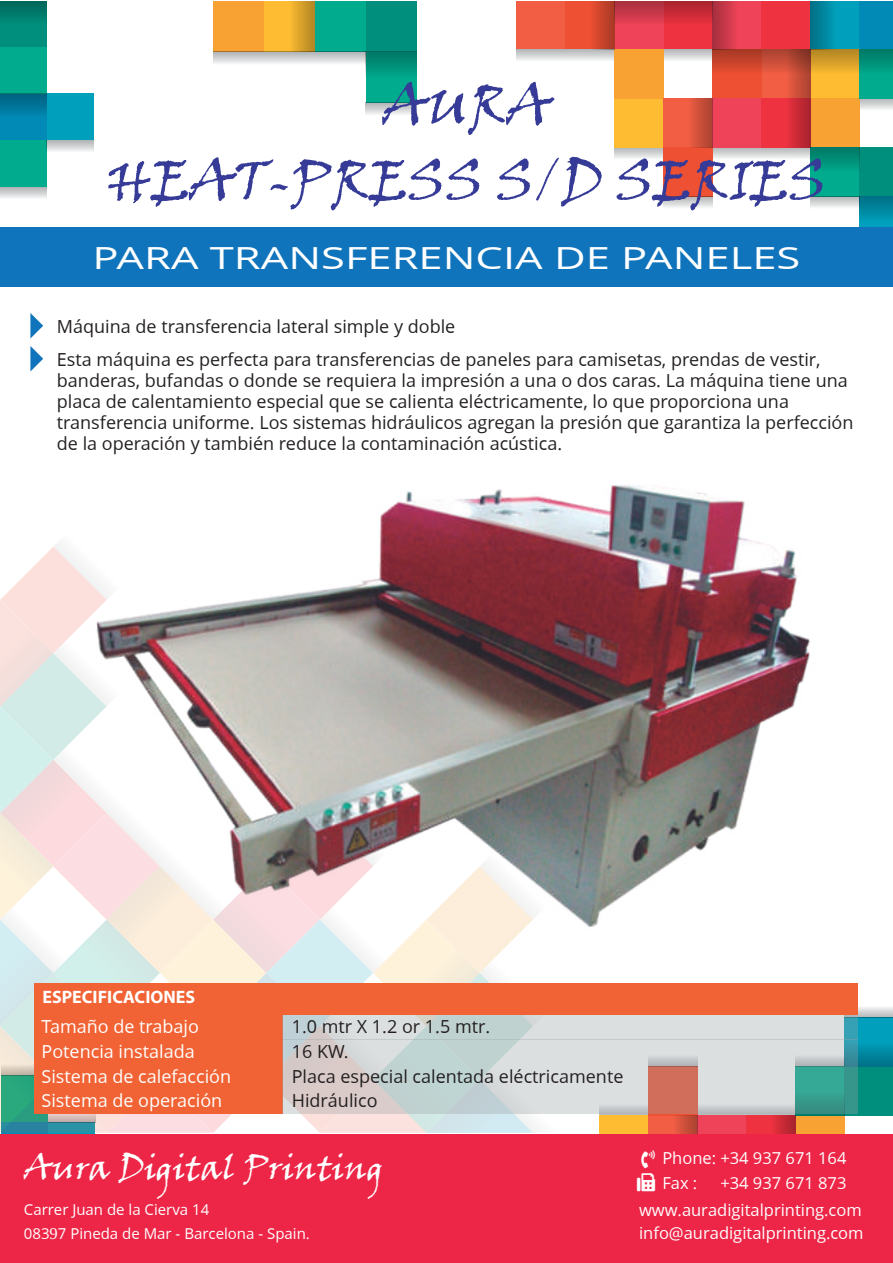
<style>
.page{position:relative;width:893px;height:1263px;background:#fff}
.page>*{position:absolute;margin:0;border:0;box-sizing:border-box;transform-origin:0 0}
.t1{font:55.5px/75.4px "Viner Hand ITC";color:#363b97;text-align:center}
.t2{font:34.2px "Viner Hand ITC";color:#fff}
.t3{font:30.45px "Open Sans";color:#fff;scale:1.43 1}
.t4{font:18px/21px "Open Sans";color:#231f20}
.t5{font:18px "Open Sans";color:#fff}
.t6{font:700 18px "Myriad Pro";color:#fff}
.t7{font:16.5px/25px "Open Sans";color:#fff}
.t8{font:15px/24px "Open Sans";color:#fff}
</style>
<div class="page">
<svg style="left:614px;top:147px;width:197px;height:12px;background:#d5cbc9"></svg>
<svg style="left:860px;top:98px;width:33px;height:11px"></svg>
<svg style="left:516px;top:49px;width:196px;height:12px;background:#d1d2d3"></svg>
<div style="left:663px;top:2px;width:49px;height:47px;background:#ee3240"></div>
<div style="left:614px;top:2px;width:49px;height:47px;background:#ee4358"></div>
<div style="left:811px;top:49px;width:49px;height:49px;background:#fdbc32"></div>
<div style="left:811px;top:98px;width:49px;height:49px;background:#f9a234"></div>
<div style="left:614px;top:98px;width:49px;height:49px;background:#fdbc32"></div>
<div style="left:614px;top:49px;width:49px;height:49px;background:#f9a234"></div>
<div style="left:516px;top:2px;width:49px;height:47px;background:#f15e44"></div>
<div style="left:565px;top:2px;width:49px;height:47px;background:#ee5033"></div>
<div style="left:762px;top:49px;width:49px;height:49px;background:#f15e44"></div>
<div style="left:712px;top:49px;width:50px;height:49px;background:#ee5033"></div>
<div style="left:663px;top:98px;width:49px;height:49px;background:#f15e44"></div>
<div style="left:663px;top:147px;width:49px;height:49px;background:#ee5033"></div>
<div style="left:712px;top:98px;width:50px;height:49px;background:#ee4358"></div>
<div style="left:762px;top:98px;width:49px;height:49px;background:#ee3240"></div>
<div style="left:712px;top:2px;width:50px;height:47px;background:#ee4358"></div>
<div style="left:762px;top:2px;width:49px;height:47px;background:#ee3240"></div>
<div style="left:811px;top:2px;width:49px;height:47px;background:#009fbb"></div>
<div style="left:860px;top:2px;width:33px;height:47px;background:#008ab5"></div>
<div style="left:811px;top:147px;width:49px;height:49px;background:#00ab8e"></div>
<div style="left:860px;top:147px;width:33px;height:49px;background:#008f7c"></div>
<div style="left:860px;top:49px;width:33px;height:49px;background:#00ab8e"></div>
<div style="left:860px;top:196px;width:33px;height:49px;background:#009fbb"></div>
<svg style="left:860px;top:196px;width:33px;height:21px"></svg>
<svg style="left:663px;top:196px;width:49px;height:11px"></svg>
<svg style="left:811px;top:196px;width:49px;height:12px"></svg>
<div style="left:811px;top:2px;width:24px;height:47px;background:linear-gradient(to right,#007085,#0099b4)"></div>
<svg style="left:712px;top:2px;width:23px;height:47px"></svg>
<svg style="left:712px;top:49px;width:181px;height:25px"></svg>
<svg style="left:811px;top:147px;width:49px;height:25px"></svg>
<svg style="left:786px;top:49px;width:25px;height:98px"></svg>
<div style="left:688px;top:98px;width:24px;height:49px;background:linear-gradient(to right,#ed5c43,#ad4432)"></div>
<svg style="left:614px;top:2px;width:98px;height:23px"></svg>
<div style="left:590px;top:2px;width:24px;height:47px;background:linear-gradient(to right,#ea4f32,#ab3a26)"></div>
<div style="left:264px;top:2px;width:51px;height:50px;background:#fdbc32"></div>
<div style="left:213px;top:2px;width:51px;height:50px;background:#f9a234"></div>
<div style="left:315px;top:2px;width:51px;height:50px;background:#00ab8e"></div>
<div style="left:366px;top:2px;width:51px;height:50px;background:#008f7c"></div>
<div style="left:366px;top:52px;width:51px;height:51px;background:#00ab8e"></div>
<svg style="left:213px;top:52px;width:153px;height:12px;background:#d1d3d4"></svg>
<svg style="left:366px;top:103px;width:51px;height:11px"></svg>
<svg style="left:366px;top:52px;width:51px;height:22px"></svg>
<svg style="left:290px;top:2px;width:25px;height:50px"></svg>
<div style="left:47px;top:94px;width:47px;height:46px;background:#009fbb"></div>
<div style="left:0;top:94px;width:47px;height:46px;background:#008ab5"></div>
<div style="left:0;top:47px;width:47px;height:47px;background:#00ab8e"></div>
<div style="left:0;top:2px;width:47px;height:45px;background:#008f7c"></div>
<div style="left:0;top:140px;width:47px;height:47px;background:#00ab8e"></div>
<svg style="left:47px;top:140px;width:47px;height:11px"></svg>
<svg style="left:0;top:187px;width:47px;height:11px"></svg>
<svg style="left:0;top:94px;width:47px;height:20px"></svg>
<svg style="left:0;top:2px;width:47px;height:17px"></svg>
<div style="left:599px;top:1103px;width:197px;height:12px;background:#babdbf"></div>
<div style="left:796px;top:1115px;width:49px;height:49px;background:#f9a234"></div>
<div style="left:599px;top:1115px;width:49px;height:49px;background:#fdbc32"></div>
<div style="left:648px;top:1115px;width:50px;height:49px;background:#f15e44"></div>
<div style="left:648px;top:1066px;width:50px;height:49px;background:#ee5033"></div>
<div style="left:698px;top:1115px;width:49px;height:49px;background:#ee4358"></div>
<div style="left:747px;top:1115px;width:49px;height:49px;background:#ee3240"></div>
<div style="left:845px;top:1066px;width:48px;height:49px;background:#008f7c"></div>
<div style="left:845px;top:1017px;width:48px;height:49px;background:#009fbb"></div>
<div style="left:845px;top:1042px;width:48px;height:24px;background:linear-gradient(to bottom,#009cb8,#00738a)"></div>
<svg style="left:858px;top:1007px;width:35px;height:10px"></svg>
<div style="left:796px;top:1091px;width:49px;height:24px;background:#007c68"></div>
<svg style="left:774px;top:1115px;width:22px;height:19px"></svg>
<svg style="left:673px;top:1115px;width:25px;height:19px"></svg>
<div style="left:48px;top:1122px;width:47px;height:47px;background:#009fbb"></div>
<div style="left:2px;top:1122px;width:46px;height:47px;background:#008ab5"></div>
<svg style="left:0;top:554px;width:539px;height:579px;background:#dce2dd"></svg>
<div style="left:0;top:228px;width:893px;height:59px;background:#1074bc"></div>
<div style="left:0;top:1134px;width:893px;height:129px;background:#ed2647"></div>
<img style="left:46px;top:485px;width:764px;height:498px">
<div style="left:35px;top:1015px;width:248px;height:24px;background:#f16334"></div>
<svg style="left:282px;top:1015px;width:576px;height:24px;background:#d1d9da"></svg>
<div style="left:35px;top:1039px;width:248px;height:25px;background:#f16334"></div>
<svg style="left:282px;top:1039px;width:576px;height:25px;background:#cfd6d6"></svg>
<div style="left:35px;top:1064px;width:248px;height:25px;background:#f16334"></div>
<svg style="left:282px;top:1064px;width:576px;height:25px;background:#c3c8c5"></svg>
<div style="left:35px;top:1089px;width:248px;height:25px;background:#f16334"></div>
<svg style="left:282px;top:1089px;width:576px;height:25px;background:#c0c3c0"></svg>
<div style="left:35px;top:983px;width:823px;height:32px;background:#f16334"></div>
<svg style="left:30px;top:313px;width:13px;height:25px"></svg>
<svg style="left:30px;top:346px;width:13px;height:25px"></svg>
<h1 class="t1" style="left:107px;top:66px;width:721px">AURA<br>HEAT-PRESS S/D SERIES</h1>
<h3 class="t3" style="left:93px;top:240px;width:496px">PARA TRANSFERENCIA DE PANELES</h3>
<p class="t4" style="left:57px;top:310px;width:765px;line-height:33px">Máquina de transferencia lateral simple y doble<br>Esta máquina es perfecta para transferencias de paneles para camisetas, prendas de vestir,</p>
<p class="t4" style="left:57px;top:370px;width:798px">banderas, bufandas o donde se requiera la impresión a una o dos caras. La máquina tiene una placa de calentamiento especial que se calienta eléctricamente, lo que proporciona una transferencia uniforme. Los sistemas hidráulicos agregan la presión que garantiza la perfección de la operación y también reduce la contaminación acústica.</p>
<p class="t6" style="left:43px;top:986px;width:154px">ESPECIFICACIONES</p>
<p class="t5" style="left:42px;top:1016px;width:159px">Tamaño de trabajo</p>
<p class="t4" style="left:292px;top:1016px;width:200px">1.0 mtr X 1.2 or 1.5 mtr.</p>
<p class="t5" style="left:42px;top:1041px;width:155px">Potencia instalada</p>
<p class="t4" style="left:292px;top:1041px;width:58px">16 KW.</p>
<p class="t5" style="left:42px;top:1066px;width:191px">Sistema de calefacción</p>
<p class="t4" style="left:292px;top:1066px;width:333px">Placa especial calentada eléctricamente</p>
<p class="t5" style="left:42px;top:1091px;width:182px">Sistema de operación</p>
<p class="t4" style="left:292px;top:1090px;width:87px">Hidráulico</p>
<h2 class="t2" style="left:25px;top:1146px;width:360px">Aura Digital Printing</h2>
<p class="t8" style="left:24px;top:1197px;width:288px">Carrer Juan de la Cierva 14<br>083 7 Pineda de Mar - Barcelona - Spain.</p>
<p class="t7" style="left:662px;top:1145px;width:186px">Phone: +34 937 671 164<br>Fax :</p>
<p class="t7" style="left:720px;top:1170px;width:128px">+34 937 671 873</p>
<p class="t7" style="left:639px;top:1221px;width:226px">info@auradigitalprinting.com</p>
<p class="t7" style="left:639px;top:1197px;width:224px">www.auradigitalprinting.com</p>
</div>
